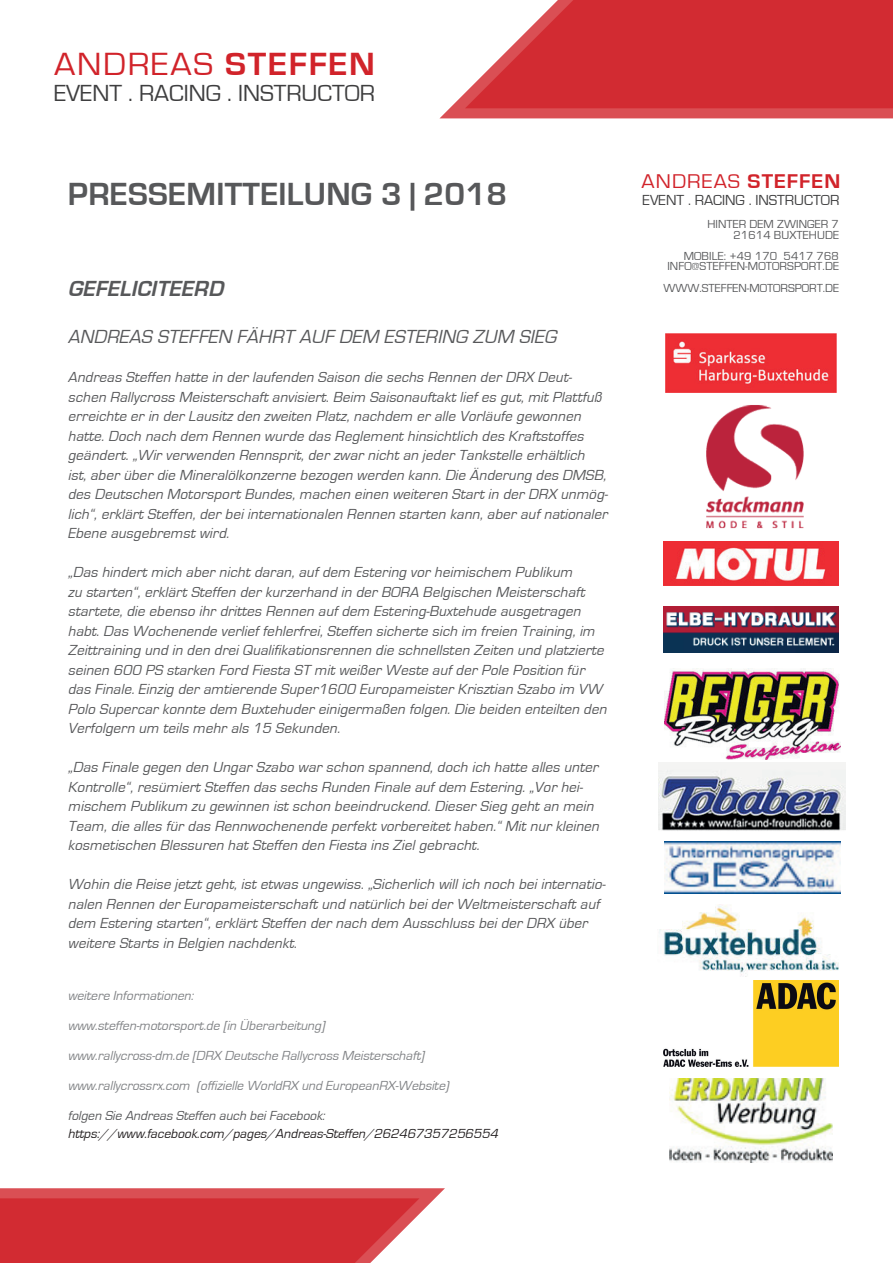
<style>
.page{position:relative;width:893px;height:1263px;background:#fff}
.page>*{position:absolute;margin:0;border:0;box-sizing:border-box;transform-origin:0 0}
.t1{font:700 33px "Eurostile";letter-spacing:.01em;color:#57585a}
.t2{font:33px "Eurostile";letter-spacing:.05em;color:#d1232a;scale:1.06 1}
.t3{font:24px "Eurostile";color:#3e3e3f}
.t4{font:italic 700 22.5px "Eurostile";color:#57585a}
.t5{font:20.4px "Eurostile";letter-spacing:.05em;color:#d1232a;scale:1.06 1}
.t6{font:italic 19.5px "Eurostile";color:#57585a}
.t7{font:italic 15px/19.5px "Eurostile";color:#57585a}
.t8{font:15px "Eurostile";color:#3e3e3f}
.t9{font:italic 13.5px "Eurostile";color:#808285}
.t10{font:italic 13.5px "Eurostile";color:#231f20}
.t11{font:italic 13.5px "Eurostile";color:#57585a}
.t12{font:12px/10.5px "Eurostile";letter-spacing:.01em;color:#57585a;text-align:right}
.s1{font-weight:700}
</style>
<div class="page">
<img style="left:669px;top:1079px;width:164px;height:83px">
<img style="left:706px;top:405px;width:98px;height:124px">
<img style="left:665px;top:334px;width:172px;height:58px">
<img style="left:664px;top:841px;width:176px;height:53px">
<img style="left:663px;top:541px;width:176px;height:45px">
<svg style="left:440px;top:93px;width:453px;height:25px;background:#dc595d"></svg>
<svg style="left:465px;top:0;width:428px;height:108px;background:#d64046"></svg>
<svg style="left:0;top:1188px;width:445px;height:75px;background:#d74349"></svg>
<img style="left:663px;top:607px;width:176px;height:45px">
<img style="left:658px;top:762px;width:187px;height:69px">
<img style="left:663px;top:980px;width:176px;height:86px">
<img style="left:659px;top:905px;width:180px;height:70px">
<img style="left:664px;top:668px;width:176px;height:91px">
<h1 class="t2" style="left:54px;top:46px;width:304px">ANDREAS <span class="s1">STEFFEN</span></h1>
<h2 class="t3" style="left:54px;top:80px;width:323px">EVENT . RACING . INSTRUCTOR</h2>
<h1 class="t1" style="left:68px;top:176px;width:441px">PRESSEMITTEILUNG 3 | 2018</h1>
<h3 class="t4" style="left:68px;top:277px;width:162px">GEFELICITEERD</h3>
<h3 class="t6" style="left:68px;top:326px;width:494px">ANDREAS STEFFEN FÄHRT AUF DEM ESTERING ZUM SIEG</h3>
<p class="t7" style="left:68px;top:368px;width:545px">Andreas Steffen hatte in derlaufenden Saison die sechs Rennen derDRX Deut&shy;schen Rallycross Meisterschaftanvisiert.Beim Saisonauftaktliefes gut,mitPlattfuß erreichte erin derLausitzden zweiten Platz,nachdem eralle Vorläufe gewonnen hatte.Doch nach dem Rennen wurde das Reglementhinsichtlich des Kraftstoffes geändert.„Wirverwenden Rennsprit,derzwarnichtan jederTankstelle erhältlich ist,aberüberdie Mineralölkonzerne bezogen werden kann.Die Änderung des DMSB, des Deutschen MotorsportBundes,machen einen weiteren Startin derDRX unmög&shy;lich“,erklärtSteffen,derbeiinternationalen Rennen starten kann,aberaufnationaler Ebene ausgebremstwird.</p>
<p class="t7" style="left:68px;top:563px;width:544px">„Das hindertmich abernichtdaran,aufdem Estering vorheimischem Publikum<br>zu starten“,erklärtSteffen derkurzerhand in derBORA Belgischen Meisterschaft startete,die ebenso ihrdrittes Rennen aufdem Estering-Buxtehude ausgetragen habt.Das Wochenende verlieffehlerfrei,Steffen sicherte sich im freien Training,im Zeittraining und in den dreiQualifikationsrennen die schnellsten Zeiten und platzierte seinen 600 PS starken Ford Fiesta ST mitweißerWeste aufderPole Position für das Finale.Einzig deramtierende Super1600 EuropameisterKrisztian Szabo im VW Polo Supercarkonnte dem Buxtehudereinigermaßen folgen.Die beiden enteilten den Verfolgern um teils mehrals 15 Sekunden.</p>
<p class="t7" style="left:68px;top:758px;width:536px">„Das Finale gegen den UngarSzabo warschon spannend,doch ich hatte alles unter Kontrolle“,resümiertSteffen das sechs Runden Finale aufdem Estering.„Vorhei&shy;mischem Publikum zu gewinnen istschon beeindruckend.DieserSieg gehtan mein Team,die alles fürdas Rennwochenende perfektvorbereitethaben.“Mitnurkleinen kosmetischen Blessuren hatSteffen den Fiesta ins Zielgebracht.</p>
<p class="t7" style="left:68px;top:875px;width:542px">Wohin die Reise jetztgeht,istetwas ungewiss.„Sicherlich willich noch beiinternatio&shy;nalen Rennen derEuropameisterschaftund natürlich beiderWeltmeisterschaftauf dem Estering starten“,erklärtSteffen dernach dem Ausschluss beiderDRX über weitere Starts in Belgien nachdenkt.</p>
<p class="t9" style="left:68px;top:988px;width:130px">weitere Informationen:</p>
<p class="t9" style="left:68px;top:1018px;width:262px">www.steffen-motorsport.de [in Überarbeitung]</p>
<p class="t9" style="left:68px;top:1048px;width:361px">www.rallycross-dm.de [DRX Deutsche Rallycross Meisterschaft]</p>
<p class="t9" style="left:68px;top:1078px;width:386px">www.rallycrossrx.com (offizielle WorldRX und EuropeanRX-Website)</p>
<p class="t11" style="left:68px;top:1108px;width:262px">folgen Sie Andreas Steffen auch beiFacebook:</p>
<p class="t10" style="left:68px;top:1126px;width:435px">https://www.facebook.com/pages/Andreas-Steffen/262467357256554</p>
<h3 class="t5" style="left:642px;top:171px;width:189px">ANDREAS <span class="s1">STEFFEN</span></h3>
<p class="t8" style="left:643px;top:192px;width:198px">EVENT . RACING . INSTRUCTOR</p>
<p class="t12" style="left:707px;top:219px;width:133px">HINTER DEM ZWINGER 7<br>21614 BUXTEHUDE</p>
<p class="t12" style="left:667px;top:251px;width:173px">MOBILE: +49 170 5417 768<br>INFO@STEFFEN-MOTORSPORT.DE</p>
<p class="t12" style="left:664px;top:283px;width:177px">WWW.STEFFEN-MOTORSPORT.DE</p>
</div>
